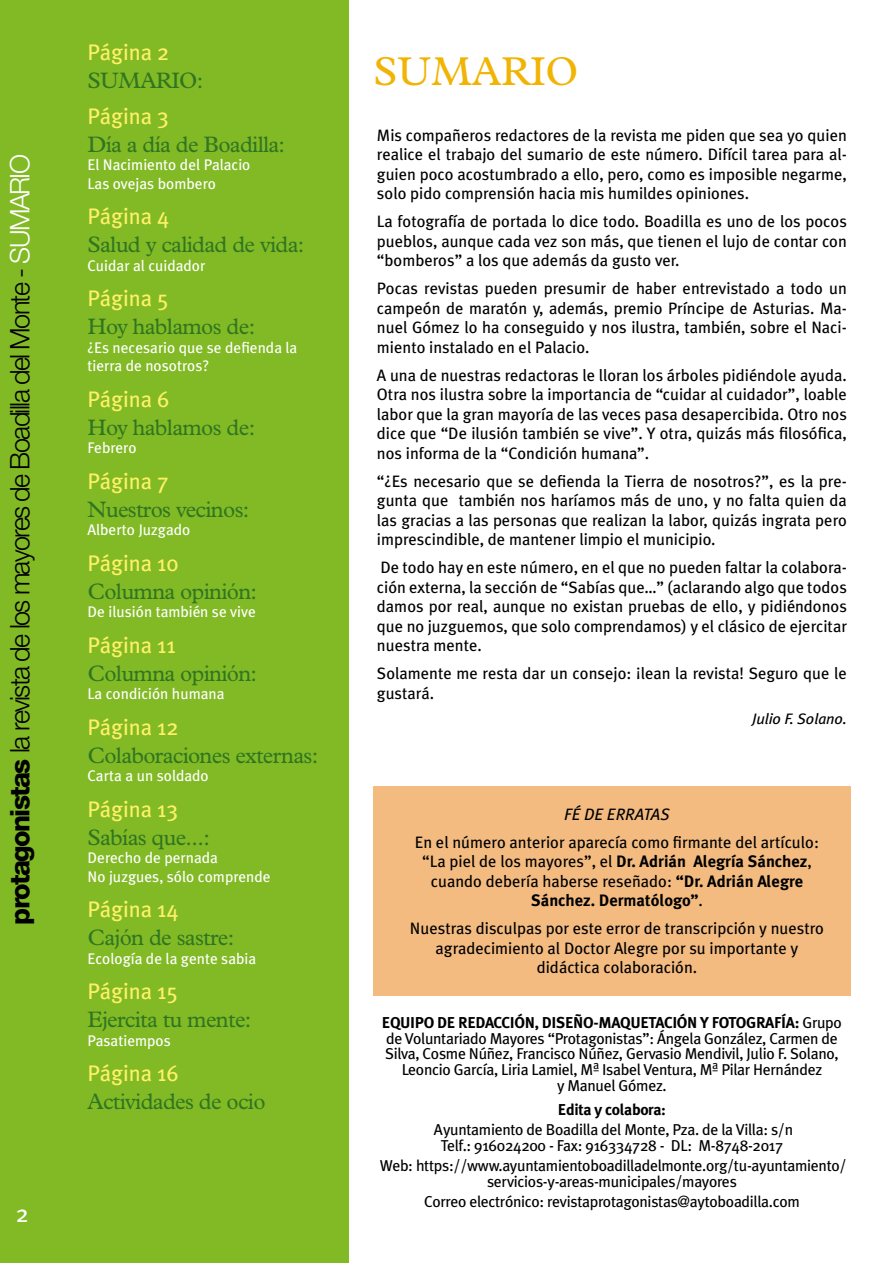
<style>
.page{position:relative;width:893px;height:1263px;background:#fff}
.page>*{position:absolute;margin:0;border:0;box-sizing:border-box;transform-origin:0 0}
.t1{font:40.5px "Plantin";color:#f1b404}
.t2{font:300 27px "Helvetica Neue";letter-spacing:-.06em;color:#000}
.t3{font:24px "Meta Plus";color:#fff}
.t4{font:22.5px "Plantin";letter-spacing:-.03em;color:#307521}
.t5{font:22.5px "Meta Plus";color:#fff167}
.t6{font:16.5px/19.5px "Meta Plus";color:#000;text-align:justify}
.t7{font:italic 16.5px "Meta Plus";color:#000}
.t8{font:15.75px/15.8px "Meta Plus";letter-spacing:-.02em;color:#000;text-align:center}
.t9{font:700 15.75px "Meta Plus";letter-spacing:-.02em;color:#000}
.t10{font:15.3px/18.5px "Meta Plus";color:#fff}
.t11{font:italic 15.15px "Meta Plus";letter-spacing:-.01em;color:#000;scale:1.04 1}
.s1{font-weight:800}
.s2{color:#fff}
.s3{font-weight:700}
</style>
<div class="page">
<div style="left:373px;top:787px;width:477px;height:209px;background:#f4bb80"></div>
<div style="left:0;top:0;width:349px;height:1263px;background:#82ba26"></div>
<h2 class="t2" style="left:3px;top:925px;width:772px;rotate:-90deg"><span class="s1">protagonistas</span> la revista de los mayores de Boadilla del Monte - <span class="s2">SUMARIO</span></h2>
<h3 class="t3" style="left:16px;top:1200px;width:14px">2</h3>
<h3 class="t5" style="left:88px;top:39px;width:83px">Página 2</h3>
<h3 class="t4" style="left:88px;top:68px;width:117px">SUMARIO:</h3>
<h3 class="t5" style="left:88px;top:103px;width:83px">Página 3</h3>
<h3 class="t4" style="left:88px;top:131px;width:199px">Día a día de Boadilla:</h3>
<p class="t10" style="left:88px;top:156px;width:164px">El Nacimiento del Palacio<br>Las ovejas bombero</p>
<h3 class="t5" style="left:88px;top:203px;width:83px">Página 4</h3>
<h3 class="t4" style="left:88px;top:232px;width:218px">Salud y calidad de vida:</h3>
<p class="t10" style="left:88px;top:256px;width:119px">Cuidar al cuidador</p>
<h3 class="t5" style="left:88px;top:285px;width:83px">Página 5</h3>
<h3 class="t4" style="left:88px;top:314px;width:169px">Hoy hablamos de:</h3>
<p class="t10" style="left:88px;top:338px;width:211px">¿Es necesario que se defienda la tierra de nosotros?</p>
<h3 class="t5" style="left:88px;top:386px;width:83px">Página 6</h3>
<h3 class="t4" style="left:88px;top:414px;width:169px">Hoy hablamos de:</h3>
<p class="t10" style="left:88px;top:438px;width:51px">Febrero</p>
<h3 class="t5" style="left:88px;top:468px;width:83px">Página 7</h3>
<h3 class="t4" style="left:88px;top:496px;width:163px">Nuestros vecinos:</h3>
<p class="t10" style="left:88px;top:520px;width:104px">Alberto Juzgado</p>
<h3 class="t5" style="left:88px;top:550px;width:93px">Página 10</h3>
<h3 class="t4" style="left:88px;top:578px;width:171px">Columna opinión:</h3>
<p class="t10" style="left:88px;top:602px;width:170px">De ilusión también se vive</p>
<h3 class="t5" style="left:88px;top:632px;width:90px">Página 11</h3>
<h3 class="t4" style="left:88px;top:660px;width:171px">Columna opinión:</h3>
<p class="t10" style="left:88px;top:684px;width:138px">La condición humana</p>
<h3 class="t5" style="left:88px;top:714px;width:93px">Página 12</h3>
<h3 class="t4" style="left:88px;top:742px;width:232px">Colaboraciones externas:</h3>
<p class="t10" style="left:88px;top:766px;width:123px">Carta a un soldado</p>
<h3 class="t5" style="left:88px;top:796px;width:92px">Página 13</h3>
<h3 class="t4" style="left:88px;top:824px;width:124px">Sabías que...:</h3>
<p class="t10" style="left:88px;top:848px;width:185px">Derecho de pernada<br>No juzgues, sólo comprende</p>
<h3 class="t5" style="left:88px;top:896px;width:93px">Página 14</h3>
<h3 class="t4" style="left:88px;top:925px;width:148px">Cajón de sastre:</h3>
<p class="t10" style="left:88px;top:949px;width:170px">Ecología de la gente sabia</p>
<h3 class="t5" style="left:88px;top:978px;width:92px">Página 15</h3>
<h3 class="t4" style="left:88px;top:1007px;width:165px">Ejercita tu mente:</h3>
<p class="t10" style="left:88px;top:1031px;width:85px">Pasatiempos</p>
<h3 class="t5" style="left:88px;top:1060px;width:93px">Página 16</h3>
<h3 class="t4" style="left:88px;top:1089px;width:180px">Actividades de ocio</h3>
<h1 class="t1" style="left:373px;top:48px;width:207px">SUMARIO</h1>
<p class="t6" style="left:377px;top:125px;width:471px">Mis compañeros redactores de la revista me piden que sea yo quien realice el trabajo del sumario de este número. Difícil tarea para al&shy;guien poco acostumbrado a ello, pero, como es imposible negarme, solo pido comprensión hacia mis humildes opiniones.</p>
<p class="t6" style="left:377px;top:211px;width:471px">La fotografía de portada lo dice todo. Boadilla es uno de los pocos pueblos, aunque cada vez son más, que tienen el lujo de contar con “bomberos” a los que además da gusto ver.</p>
<p class="t6" style="left:377px;top:278px;width:471px">Pocas revistas pueden presumir de haber entrevistado a todo un campeón de maratón y, además, premio Príncipe de Asturias. Ma&shy;nuel Gómez lo ha conseguido y nos ilustra, también, sobre el Naci&shy;miento instalado en el Palacio.</p>
<p class="t6" style="left:377px;top:365px;width:471px">A una de nuestras redactoras le lloran los árboles pidiéndole ayuda.<br>Otra nos ilustra sobre la importancia de “cuidar al cuidador”, loable labor que la gran mayoría de las veces pasa desapercibida. Otro nos dice que “De ilusión también se vive”. Y otra, quizás más filosófica, nos informa de la “Condición humana”.</p>
<p class="t6" style="left:377px;top:471px;width:471px">“¿Es necesario que se defienda la Tierra de nosotros?”, es la pre&shy;gunta que también nos haríamos más de uno, y no falta quien da las gracias a las personas que realizan la labor, quizás ingrata pero imprescindible, de mantener limpio el municipio.</p>
<p class="t6" style="left:377px;top:557px;width:471px">De todo hay en este número, en el que no pueden faltar la colabora&shy;ción externa, la sección de “Sabías que…” (aclarando algo que todos damos por real, aunque no existan pruebas de ello, y pidiéndonos que no juzguemos, que solo comprendamos) y el clásico de ejercitar nuestra mente.</p>
<p class="t6" style="left:377px;top:663px;width:471px">Solamente me resta dar un consejo: ¡lean la revista! Seguro que le gustará.</p>
<p class="t11" style="left:752px;top:710px;width:93px">Julio F. Solano.</p>
<p class="t7" style="left:564px;top:804px;width:107px">FÉ DE ERRATAS</p>
<p class="t6" style="left:415px;top:832px;width:406px;text-align:center">En el número anterior aparecía como firmante del artículo: “La piel de los mayores”, el <span class="s3">Dr. Adrián Alegría Sánchez</span>, cuando debería haberse reseñado: <span class="s3">“Dr. Adrián Alegre Sánchez. Dermatólogo”</span>.</p>
<p class="t6" style="left:410px;top:919px;width:416px;text-align:center">Nuestras disculpas por este error de transcripción y nuestro agradecimiento al Doctor Alegre por su importante y didáctica colaboración.</p>
<p class="t8" style="left:382px;top:1014px;width:462px"><span class="s3">EQUIPO DE REDACCIÓN, DISEÑO-MAQUETACIÓN Y FOTOGRAFÍA:</span> Grupo de Voluntariado Mayores “Protagonistas”: Ángela González, Carmen de Silva, Cosme Núñez, Francisco Núñez, Gervasio Mendivil, Julio F. Solano, Leoncio García, Liria Lamiel, Mª Isabel Ventura, Mª Pilar Hernández<br>y Manuel Gómez.</p>
<p class="t9" style="left:558px;top:1100px;width:110px">Edita y colabora:</p>
<p class="t8" style="left:434px;top:1121px;width:361px">Ayuntamiento de Boadilla del Monte, Pza. de la Villa: s/n<br>Telf.: 916024200 - Fax: 916334728 - DL: M-8748-2017</p>
<p class="t8" style="left:380px;top:1157px;width:468px">Web: https://www.ayuntamientoboadilladelmonte.org/tu-ayuntamiento/ servicios-y-areas-municipales/mayores</p>
<p class="t8" style="left:424px;top:1193px;width:377px">Correo electrónico: revistaprotagonistas@aytoboadilla.com</p>
</div>
